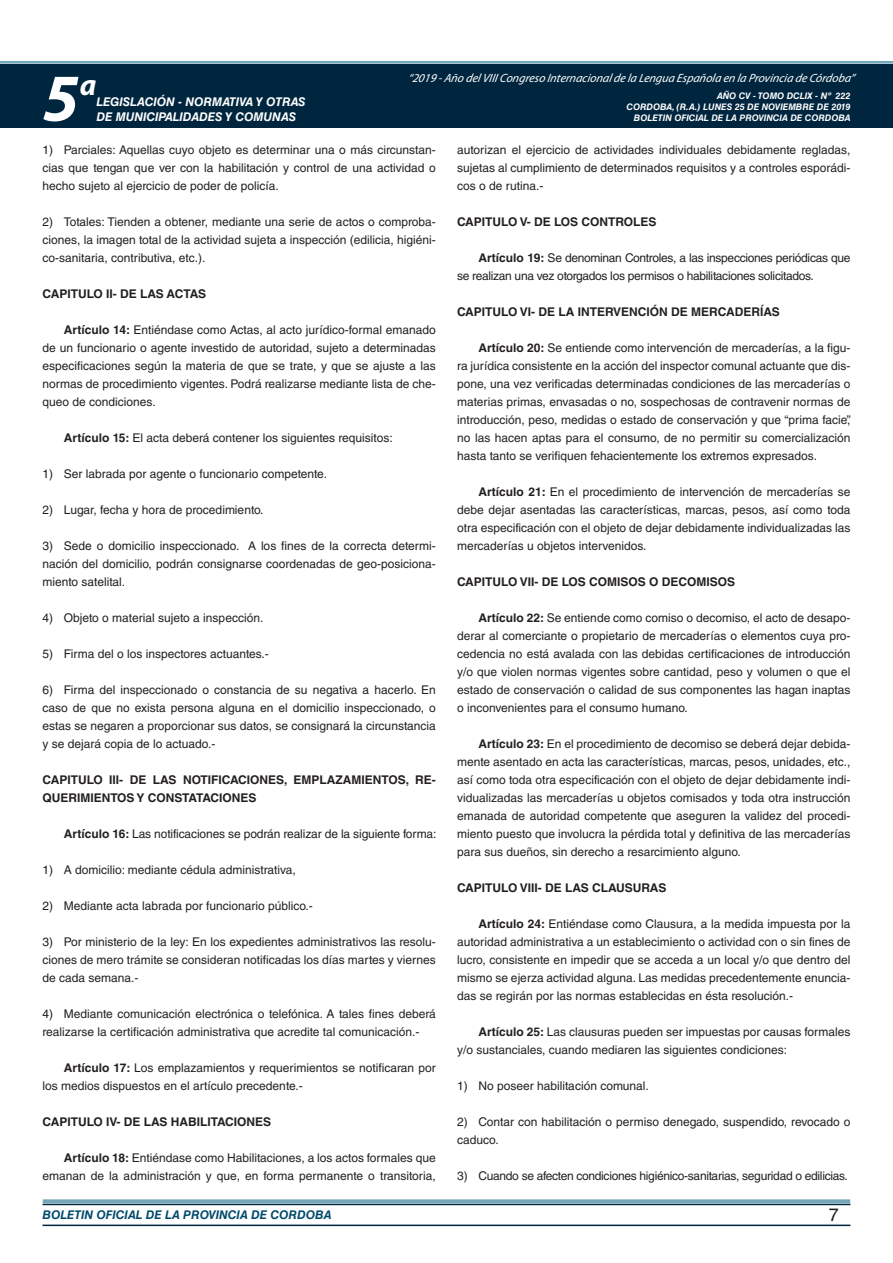
<style>
.page{position:relative;width:893px;height:1263px;background:#fff}
.page>*{position:absolute;margin:0;border:0;box-sizing:border-box;transform-origin:0 0}
.t1{font:italic 700 67.5px "Myriad Pro";color:#fff}
.t2{font:italic 700 30px "Myriad Pro";color:#fff}
.t3{font:18px "Helvetica LT Std";color:#231f20}
.t4{font:12px/18px "Helvetica LT Std";color:#231f20;text-align:justify}
.t5{font:700 12px/18px "Helvetica LT Std";color:#231f20}
.t6{font:12px/18px "Helvetica LT Std";letter-spacing:-.025em;color:#231f20}
.t7{font:italic 12px "Myriad Pro";color:#fff}
.t8{font:italic 700 12px "Helvetica LT Std";color:#fff}
.t9{font:italic 700 12px "Helvetica LT Std";color:#004b6c}
.t10{font:italic 700 9px/10.8px "Helvetica LT Std";color:#fff;text-align:right}
.s1{font-weight:700}
</style>
<div class="page">
<div style="left:0;top:61px;width:893px;height:6px;background:#fff;opacity:.75"></div>
<div style="left:0;top:64px;width:893px;height:64px;background:#00263f"></div>
<hr style="left:43px;top:1224px;width:807px;height:2px;background:#00263f">
<div style="left:42px;top:1198px;width:809px;height:8px;background:#fff;opacity:.75"></div>
<h1 class="t1" style="left:43px;top:54px;width:38px">5</h1>
<h2 class="t2" style="left:80px;top:66px;width:18px">a</h2>
<p class="t8" style="left:96px;top:95px;width:211px">LEGISLACIÓN - NORMATIVA Y OTRAS</p>
<p class="t8" style="left:96px;top:109px;width:201px">DE MUNICIPALIDADES Y COMUNAS</p>
<p class="t7" style="left:408px;top:71px;width:448px">“2019 -Año delVIIICongreso Internacionalde la Lengua Esp añola en la Provincia de Córdoba”</p>
<p class="t10" style="left:627px;top:91px;width:225px">AÑO CV - TOMO DCLIX - Nº 222<br>CORDOBA, (R.A.) LUNES 25 DE NOVIEMBRE DE 2019<br>BOLETIN OFICIAL DE LA PROVINCIA DE CORDOBA</p>
<p class="t4" style="left:43px;top:141px;width:395px">1) Parciales: Aquellas cuyo objeto es determinar una o más circunstan&shy;cias que tengan que ver con la habilitación y control de una actividad o hecho sujeto al ejercicio de poder de policía.</p>
<p class="t4" style="left:43px;top:213px;width:395px">2) Totales: Tienden a obtener, mediante una serie de actos o comproba&shy;ciones, la imagen total de la actividad sujeta a inspección (edilicia, higiéni&shy;co-sanitaria, contributiva, etc.).</p>
<p class="t5" style="left:43px;top:284px;width:165px">CAPITULO II- DE LAS ACTAS</p>
<p class="t4" style="left:43px;top:321px;width:395px;text-indent:21px"><span class="s1">Artículo 14:</span> Entiéndase como Actas, al acto jurídico-formal emanado de un funcionario o agente investido de autoridad, sujeto a determinadas especificaciones según la materia de que se trate, y que se ajuste a las normas de procedimiento vigentes. Podrá realizarse mediante lista de che&shy;queo de condiciones.</p>
<p class="t4" style="left:64px;top:429px;width:330px"><span class="s1">Artículo 15:</span> El acta deberá contener los siguientes requisitos:</p>
<p class="t4" style="left:43px;top:465px;width:286px">1) Ser labrada por agente o funcionario competente.</p>
<p class="t4" style="left:43px;top:501px;width:223px">2) Lugar, fecha y hora de procedimiento.</p>
<p class="t4" style="left:43px;top:537px;width:395px">3) Sede o domicilio inspeccionado. A los fines de la correcta determi&shy;nación del domicilio, podrán consignarse coordenadas de geo-posiciona&shy;miento satelital.</p>
<p class="t4" style="left:43px;top:609px;width:222px">4) Objeto o material sujeto a inspección.</p>
<p class="t4" style="left:43px;top:645px;width:228px">5) Firma del o los inspectores actuantes.-</p>
<p class="t4" style="left:43px;top:681px;width:395px">6) Firma del inspeccionado o constancia de su negativa a hacerlo. En caso de que no exista persona alguna en el domicilio inspeccionado, o estas se negaren a proporcionar sus datos, se consignará la circunstancia y se dejará copia de lo actuado.-</p>
<p class="t5" style="left:43px;top:770px;width:395px">CAPITULO III- DE LAS NOTIFICACIONES, EMPLAZAMIENTOS, RE-<br>QUERIMIENTOS Y CONSTATACIONES</p>
<p class="t4" style="left:64px;top:825px;width:374px"><span class="s1">Artículo 16:</span> Las notificaciones se podrán realizar de la siguiente forma:</p>
<p class="t4" style="left:43px;top:861px;width:255px">1) A domicilio: mediante cédula administrativa,</p>
<p class="t4" style="left:43px;top:897px;width:272px">2) Mediante acta labrada por funcionario público.-</p>
<p class="t4" style="left:43px;top:933px;width:395px">3) Por ministerio de la ley: En los expedientes administrativos las resolu&shy;ciones de mero trámite se consideran notificadas los días martes y viernes de cada semana.-</p>
<p class="t4" style="left:43px;top:1005px;width:395px">4) Mediante comunicación electrónica o telefónica. A tales fines deberá realizarse la certificación administrativa que acredite tal comunicación.-</p>
<p class="t4" style="left:43px;top:1059px;width:395px;text-indent:21px"><span class="s1">Artículo 17:</span> Los emplazamientos y requerimientos se notificaran por los medios dispuestos en el artículo precedente.-</p>
<p class="t5" style="left:43px;top:1112px;width:230px">CAPITULO IV- DE LAS HABILITACIONES</p>
<p class="t4" style="left:43px;top:1149px;width:395px;text-align:right"><span class="s1">Artículo 18:</span> Entiéndase como Habilitaciones, a los actos formales que emanan de la administración y que, en forma permanente o transitoria,</p>
<p class="t4" style="left:457px;top:141px;width:395px">autorizan el ejercicio de actividades individuales debidamente regladas, sujetas al cumplimiento de determinados requisitos y a controles esporádi&shy;cos o de rutina.-</p>
<p class="t5" style="left:457px;top:212px;width:201px">CAPITULO V- DE LOS CONTROLES</p>
<p class="t6" style="left:457px;top:249px;width:395px;text-indent:21px"><span class="s1">Artículo 19:</span> Se denominan Controles, a las inspecciones periódicas que se realizan una vez otorgados los permisos o habilitaciones solicitados.</p>
<p class="t5" style="left:457px;top:302px;width:324px">CAPITULO VI- DE LA INTERVENCIÓN DE MERCADERÍAS</p>
<p class="t4" style="left:457px;top:339px;width:395px;text-indent:21px"><span class="s1">Artículo 20:</span> Se entiende como intervención de mercaderías, a la figu&shy;ra jurídica consistente en la acción del inspector comunal actuante que dis&shy;pone, una vez verificadas determinadas condiciones de las mercaderías o materias primas, envasadas o no, sospechosas de contravenir normas de introducción, peso, medidas o estado de conservación y que “prima facie”, no las hacen aptas para el consumo, de no permitir su comercialización hasta tanto se verifiquen fehacientemente los extremos expresados.</p>
<p class="t4" style="left:457px;top:483px;width:395px;text-indent:21px"><span class="s1">Artículo 21:</span> En el procedimiento de intervención de mercaderías se debe dejar asentadas las características, marcas, pesos, así como toda otra especificación con el objeto de dejar debidamente individualizadas las mercaderías u objetos intervenidos.</p>
<p class="t5" style="left:457px;top:572px;width:280px">CAPITULO VII- DE LOS COMISOS O DECOMISOS</p>
<p class="t4" style="left:457px;top:609px;width:395px;text-indent:21px"><span class="s1">Artículo 22:</span> Se entiende como comiso o decomiso, el acto de desapo&shy;derar al comerciante o propietario de mercaderías o elementos cuya pro&shy;cedencia no está avalada con las debidas certificaciones de introducción y/o que violen normas vigentes sobre cantidad, peso y volumen o que el estado de conservación o calidad de sus componentes las hagan inaptas o inconvenientes para el consumo humano.</p>
<p class="t4" style="left:457px;top:735px;width:395px;text-indent:21px"><span class="s1">Artículo 23:</span> En el procedimiento de decomiso se deberá dejar debida&shy;mente asentado en acta las características, marcas, pesos, unidades, etc., así como toda otra especificación con el objeto de dejar debidamente indi&shy;vidualizadas las mercaderías u objetos comisados y toda otra instrucción emanada de autoridad competente que aseguren la validez del procedi&shy;miento puesto que involucra la pérdida total y definitiva de las mercaderías para sus dueños, sin derecho a resarcimiento alguno.</p>
<p class="t5" style="left:457px;top:878px;width:211px">CAPITULO VIII- DE LAS CLAUSURAS</p>
<p class="t4" style="left:457px;top:915px;width:395px;text-indent:21px"><span class="s1">Artículo 24:</span> Entiéndase como Clausura, a la medida impuesta por la autoridad administrativa a un establecimiento o actividad con o sin fines de lucro, consistente en impedir que se acceda a un local y/o que dentro del mismo se ejerza actividad alguna. Las medidas precedentemente enuncia&shy;das se regirán por las normas establecidas en ésta resolución.-</p>
<p class="t4" style="left:457px;top:1023px;width:395px;text-indent:21px"><span class="s1">Artículo 25:</span> Las clausuras pueden ser impuestas por causas formales y/o sustanciales, cuando mediaren las siguientes condiciones:</p>
<p class="t4" style="left:457px;top:1077px;width:193px">1) No poseer habilitación comunal.</p>
<p class="t4" style="left:457px;top:1113px;width:395px">2) Contar con habilitación o permiso denegado, suspendido, revocado o caduco.</p>
<p class="t6" style="left:457px;top:1167px;width:392px">3) Cuando se afecten condiciones higiénico-sanitarias, seguridad o edilicias.</p>
<p class="t9" style="left:43px;top:1208px;width:290px">BOLETIN OFICIAL DE LA PROVINCIA DE CORDOBA</p>
<h3 class="t3" style="left:829px;top:1204px;width:12px">7</h3>
</div>
